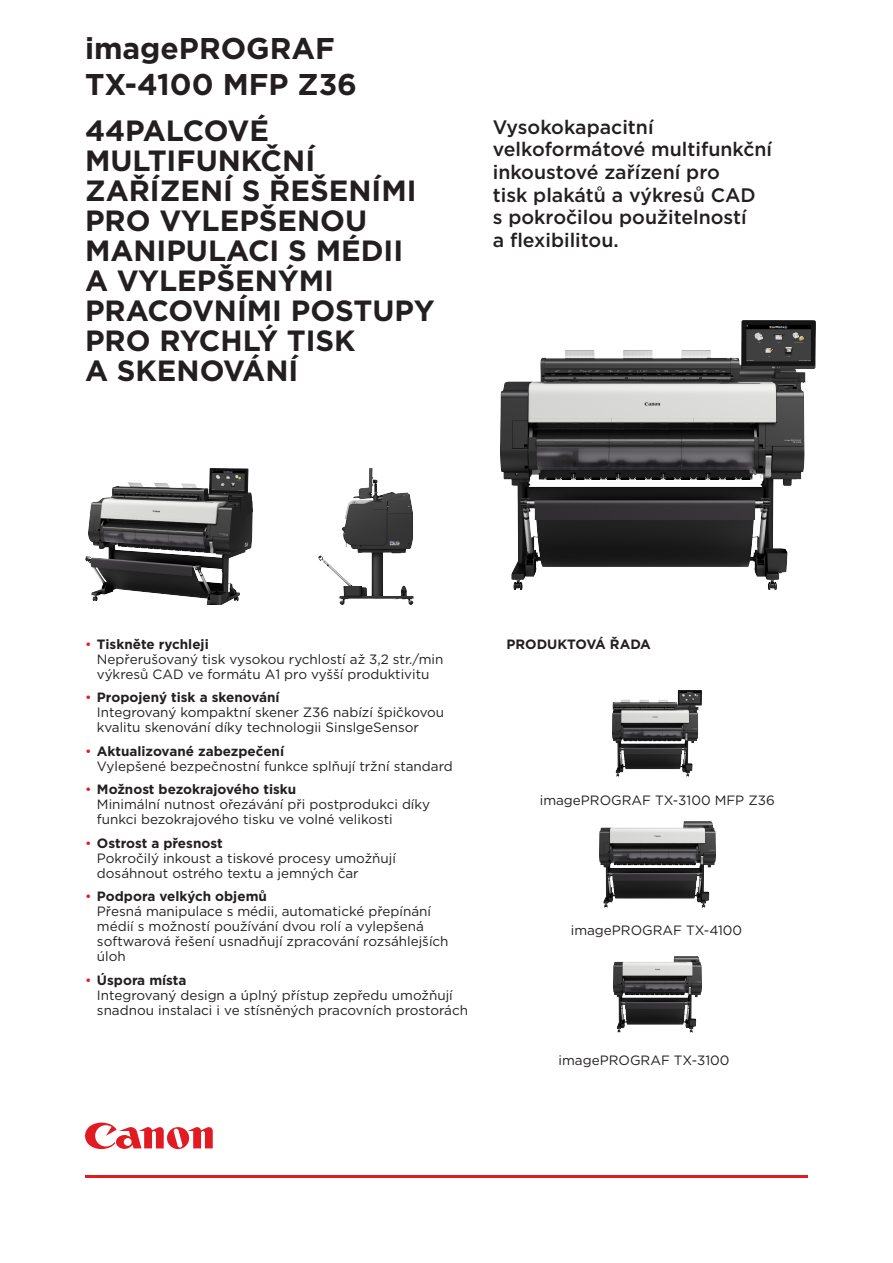
<style>
.page{position:relative;width:893px;height:1263px;background:#fff}
.page>*{position:absolute;margin:0;border:0;box-sizing:border-box;transform-origin:0 0}
.t1{font:700 30px/36px "Gotham";color:#231f20}
.COVER_HEADER_LARGE{font:700 29.25px/30px "Gotham";color:#231f20}
.INTRO{font:500 19.5px/22.6px "Gotham";color:#231f20}
.BODY{font:13.5px/15px "Gotham";color:#231f20}
.SUBHEAD{font:700 13.5px "Gotham";color:#231f20}
.s1{color:#e21a21}
.s2{font-weight:700}
</style>
<div class="page">
<svg style="left:85px;top:1122px;width:128px;height:28px"></svg>
<hr style="left:85px;top:1175px;width:723px;height:3px;background:#e21a21">
<img style="left:613px;top:690px;width:88px;height:87px">
<img style="left:500px;top:320px;width:315px;height:269px">
<img style="left:85px;top:468px;width:168px;height:137px">
<img style="left:600px;top:821px;width:116px;height:86px">
<img style="left:614px;top:957px;width:88px;height:75px">
<img style="left:319px;top:468px;width:95px;height:137px">
<p class="t1" style="left:85px;top:30px;width:274px">imagePROGRAF<br>TX-4100 MFP Z36</p>
<p class="COVER_HEADER_LARGE" style="left:85px;top:116px;width:351px">44PALCOVÉ<br>MULTIFUNKČNÍ<br>ZAŘÍZENÍ S ŘEŠENÍMI<br>PRO VYLEPŠENOU<br>MANIPULACI S MÉDII<br>A VYLEPŠENÝMI<br>PRACOVNÍMI POSTUPY<br>PRO RYCHLÝ TISK<br>A SKENOVÁNÍ</p>
<p class="INTRO" style="left:493px;top:115px;width:281px">Vysokokapacitní velkoformátové multifunkční inkoustové zařízení pro<br>tisk plakátů a výkresů CAD<br>s pokročilou použitelností<br>a flexibilitou.</p>
<p class="BODY" style="left:97px;top:636px;width:348px;text-indent:-12px"><span class="s1">•</span> <span class="s2">Tiskněte rychleji<br></span>Nepřerušovaný tisk vysokou rychlostí až 3,2 str./min výkresů CAD ve formátu A1 pro vyšší produktivitu</p>
<p class="BODY" style="left:97px;top:689px;width:349px;text-indent:-12px"><span class="s1">•</span> <span class="s2">Propojený tisk a skenování<br></span>Integrovaný kompaktní skener Z36 nabízí špičkovou kvalitu skenování díky technologii SinslgeSensor</p>
<p class="BODY" style="left:97px;top:743px;width:357px;text-indent:-12px"><span class="s1">•</span> <span class="s2">Aktualizované zabezpečení<br></span>Vylepšené bezpečnostní funkce splňují tržní standard</p>
<p class="BODY" style="left:97px;top:781px;width:335px;text-indent:-12px"><span class="s1">•</span> <span class="s2">Možnost bezokrajového tisku<br></span>Minimální nutnost ořezávání při postprodukci díky funkci bezokrajového tisku ve volné velikosti</p>
<p class="BODY" style="left:97px;top:835px;width:300px;text-indent:-12px"><span class="s1">•</span> <span class="s2">Ostrost a přesnost<br></span>Pokročilý inkoust a tiskové procesy umožňují dosáhnout ostrého textu a jemných čar</p>
<p class="BODY" style="left:97px;top:888px;width:353px;text-indent:-12px"><span class="s1">•</span> <span class="s2">Podpora velkých objemů<br></span>Přesná manipulace s médii, automatické přepínání médií s možností používání dvou rolí a vylepšená softwarová řešení usnadňují zpracování rozsáhlejších úloh</p>
<p class="BODY" style="left:97px;top:972px;width:373px;text-indent:-12px"><span class="s1">•</span> <span class="s2">Úspora místa<br></span>Integrovaný design a úplný přístup zepředu umožňují snadnou instalaci i ve stísněných pracovních prostorách</p>
<p class="SUBHEAD" style="left:506px;top:635px;width:146px">PRODUKTOVÁ ŘADA</p>
<p class="BODY" style="left:540px;top:792px;width:236px">imagePROGRAF TX-3100 MFP Z36</p>
<p class="BODY" style="left:571px;top:922px;width:173px">imagePROGRAF TX-4100</p>
<p class="BODY" style="left:559px;top:1052px;width:172px">imagePROGRAF TX-3100</p>
</div>
